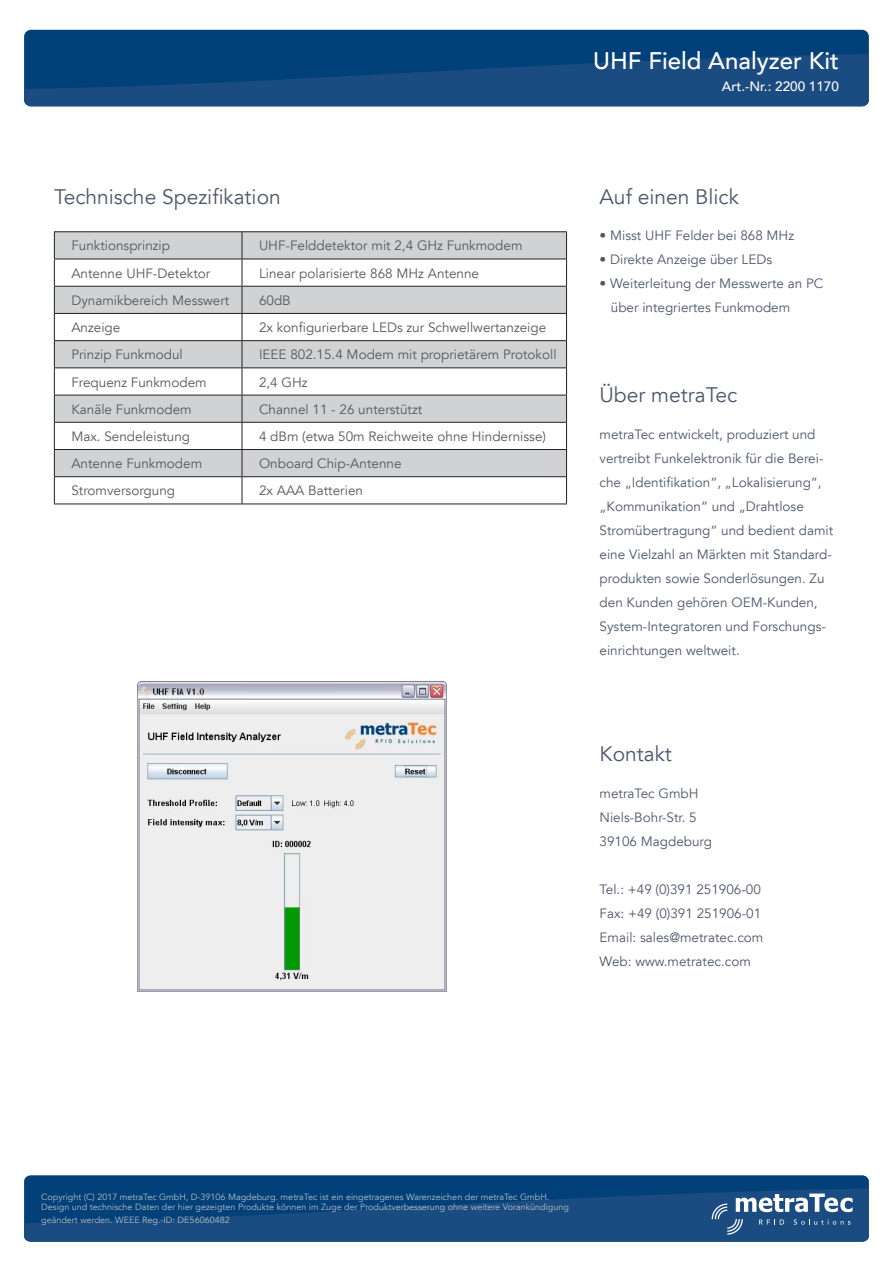
<style>
.page{position:relative;width:893px;height:1263px;background:#fff}
.page>*{position:absolute;margin:0;border:0;box-sizing:border-box;transform-origin:0 0}
.t1{font:500 24px "Avenir LT";color:#fff}
.t2{font:21px "Avenir LT";color:#4d576c}
.t3{font:13.5px/24px "Avenir LT";color:#4d576c}
.t4{font:13.5px "Avenir LT";color:#57585a}
.t5{font:500 13.5px "Avenir LT";color:#fff}
.t6{font:9px/10.8px "Avenir LT";color:#b8bcc4}
</style>
<div class="page">
<div style="left:24px;top:30px;width:845px;height:76px;background:#014078;border-radius:7px"></div>
<svg style="left:24px;top:51px;width:845px;height:55px;fill:#1a4c81"></svg>
<div style="left:24px;top:1175px;width:845px;height:67px;background:#014078;border-radius:6px"></div>
<svg style="left:24px;top:1186px;width:845px;height:56px;fill:#1a4c81"></svg>
<hr style="left:54px;top:231px;width:188px;height:1px;background:#231f20">
<hr style="left:242px;top:231px;width:325px;height:1px;background:#231f20">
<svg style="left:54px;top:232px;width:513px;height:272px"></svg>
<hr style="left:54px;top:504px;width:188px;height:1px;background:#231f20">
<hr style="left:242px;top:504px;width:325px;height:1px;background:#231f20">
<svg style="left:711px;top:1193px;width:142px;height:42px;background:#48709a"></svg>
<img style="left:137px;top:682px;width:309px;height:309px">
<h2 class="t2" style="left:54px;top:184px;width:228px">Technische Spezifikation</h2>
<p class="t4" style="left:71px;top:238px;width:100px">Funktionsprinzip</p>
<p class="t4" style="left:259px;top:238px;width:265px">UHF-Felddetektor mit 2,4 GHz Funkmodem</p>
<p class="t4" style="left:71px;top:265px;width:141px">Antenne UHF-Detektor</p>
<p class="t4" style="left:259px;top:265px;width:221px">Linear polarisierte 868 MHz Antenne</p>
<p class="t4" style="left:71px;top:292px;width:160px">Dynamikbereich Messwert</p>
<p class="t4" style="left:259px;top:292px;width:33px">60dB</p>
<p class="t4" style="left:71px;top:320px;width:51px">Anzeige</p>
<p class="t4" style="left:259px;top:320px;width:289px">2x konfigurierbare LEDs zur Schwellwertanzeige</p>
<p class="t4" style="left:71px;top:347px;width:113px">Prinzip Funkmodul</p>
<p class="t4" style="left:259px;top:347px;width:299px">IEEE 802.15.4 Modem mit proprietärem Protokoll</p>
<p class="t4" style="left:71px;top:374px;width:137px">Frequenz Funkmodem</p>
<p class="t4" style="left:259px;top:374px;width:50px">2,4 GHz</p>
<p class="t4" style="left:71px;top:401px;width:122px">Kanäle Funkmodem</p>
<p class="t4" style="left:259px;top:401px;width:165px">Channel 11 - 26 unterstützt</p>
<p class="t4" style="left:71px;top:429px;width:120px">Max. Sendeleistung</p>
<p class="t4" style="left:259px;top:429px;width:289px">4 dBm (etwa 50m Reichweite ohne Hindernisse)</p>
<p class="t4" style="left:71px;top:456px;width:132px">Antenne Funkmodem</p>
<p class="t4" style="left:259px;top:456px;width:144px">Onboard Chip-Antenne</p>
<p class="t4" style="left:71px;top:483px;width:105px">Stromversorgung</p>
<p class="t4" style="left:259px;top:483px;width:106px">2x AAA Batterien</p>
<h1 class="t1" style="left:593px;top:47px;width:247px">UHF Field Analyzer Kit</h1>
<p class="t5" style="left:722px;top:79px;width:119px">Art.-Nr.: 2200 1170</p>
<h2 class="t2" style="left:600px;top:184px;width:141px">Auf einen Blick</h2>
<p class="t3" style="left:600px;top:224px;width:196px">• Misst UHF Felder bei 868 MHz</p>
<p class="t3" style="left:600px;top:248px;width:174px">• Direkte Anzeige über LEDs</p>
<p class="t3" style="left:611px;top:272px;width:214px;text-indent:-11px">• Weiterleitung der Messwerte an PC über integriertes Funkmodem</p>
<h2 class="t2" style="left:600px;top:383px;width:139px">Über metraTec</h2>
<p class="t3" style="left:600px;top:423px;width:235px">metraTec entwickelt, produziert und vertreibt Funkelektronik für die Berei&shy;che „Identifikation“, „Lokalisierung“, „Kommunikation“ und „Drahtlose Stromübertragung“ und bedient damit eine Vielzahl an Märkten mit Standard&shy;produkten sowie Sonderlösungen. Zu den Kunden gehören OEM-Kunden, System-Integratoren und Forschungs&shy;einrichtungen weltweit.</p>
<h2 class="t2" style="left:600px;top:742px;width:74px">Kontakt</h2>
<p class="t3" style="left:600px;top:782px;width:114px">metraTec GmbH<br>Niels-Bohr-Str. 5<br>39106 Magdeburg</p>
<p class="t3" style="left:600px;top:878px;width:165px">Tel.: +49 (0)391 251906-00<br>Fax: +49 (0)391 251906-01<br>Email: sales@metratec.com<br>Web: www.metratec.com</p>
<p class="t6" style="left:41px;top:1191px;width:529px">Copyright (C) 2017 metraTec GmbH, D-39106 Magdeburg. metraTec ist ein eingetragenes Warenzeichen der metraTec GmbH.<br>Design und technische Daten der hier gezeigten Produkte können im Zuge der Produktverbesserung ohne weitere Vorankündigung</p>
<p class="t6" style="left:41px;top:1215px;width:190px">geändert werden. WEEE Reg.-ID: DE56060482</p>
</div>
